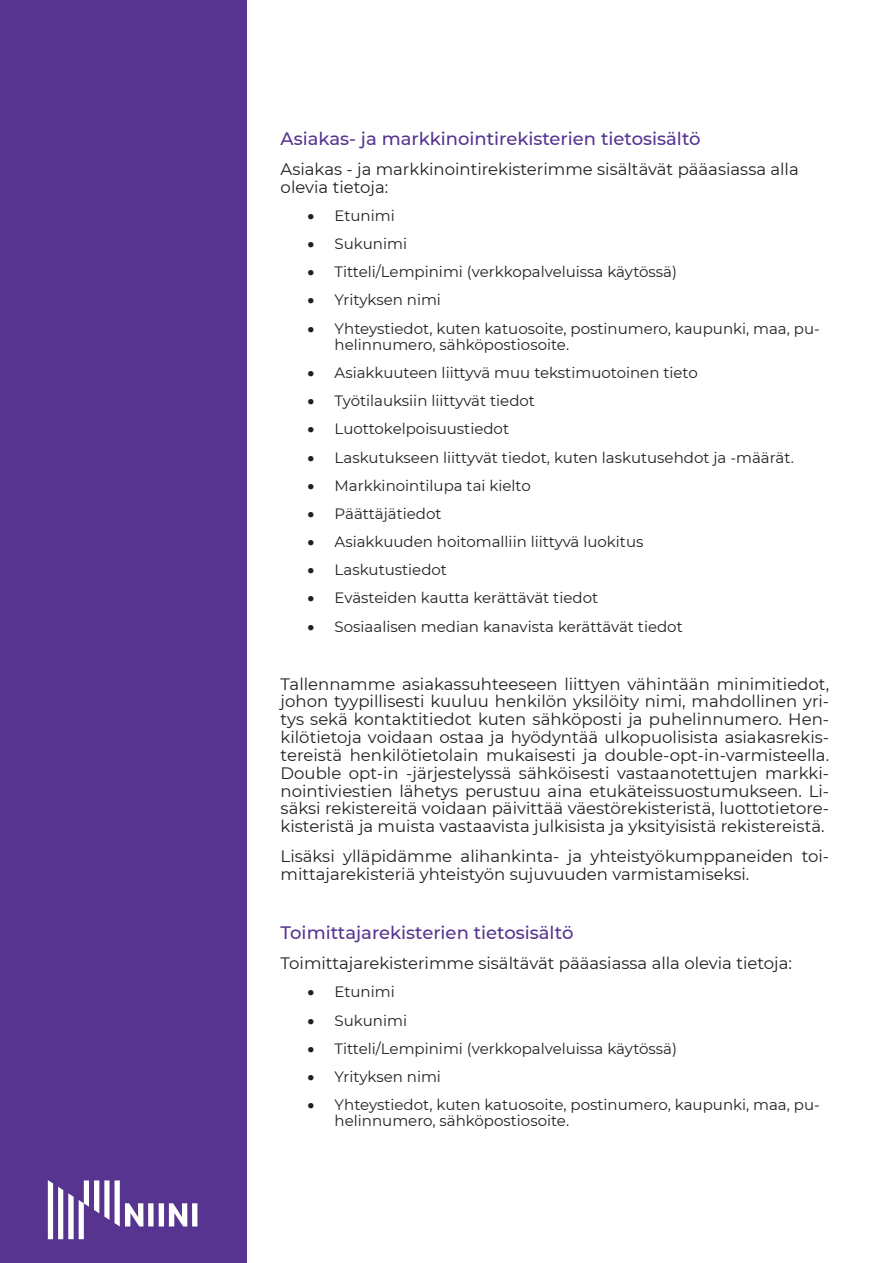
<style>
.page{position:relative;width:893px;height:1263px;background:#fff}
.page>*{position:absolute;margin:0;border:0;box-sizing:border-box;transform-origin:0 0}
.t1{font:500 18px "Montserrat";color:#563490}
.t2{font:16.5px/17.9px "Montserrat";color:#231f20}
.t3{font:15px/16.2px "Montserrat";color:#231f20}
</style>
<div class="page">
<div style="left:0;top:0;width:247px;height:1263px;background:#563490"></div>
<svg style="left:48px;top:1180px;width:149px;height:59px"></svg>
<p class="t1" style="left:281px;top:126px;width:422px">Asiakas- ja markkinointirekisterien tietosisältö</p>
<p class="t2" style="left:281px;top:159px;width:520px">Asiakas - ja markkinointirekisterimme sisältävät pääasiassa alla olevia tietoja:</p>
<p class="t3" style="left:308px;top:207px;width:89px">• Etunimi</p>
<p class="t3" style="left:308px;top:235px;width:101px">• Sukunimi</p>
<p class="t3" style="left:308px;top:263px;width:371px">• Titteli/Lempinimi (verkkopalveluissa käytössä)</p>
<p class="t3" style="left:308px;top:291px;width:135px">• Yrityksen nimi</p>
<p class="t3" style="left:335px;top:320px;width:487px;text-indent:-27px">• Yhteystiedot, kuten katuosoite, postinumero, kaupunki, maa, pu&shy;helinnumero, sähköpostiosoite.</p>
<p class="t3" style="left:308px;top:364px;width:392px">• Asiakkuuteen liittyvä muu tekstimuotoinen tieto</p>
<p class="t3" style="left:308px;top:392px;width:229px">• Työtilauksiin liittyvät tiedot</p>
<p class="t3" style="left:308px;top:420px;width:203px">• Luottokelpoisuustiedot</p>
<p class="t3" style="left:308px;top:448px;width:488px">• Laskutukseen liittyvät tiedot, kuten laskutusehdot ja -määrät.</p>
<p class="t3" style="left:308px;top:477px;width:225px">• Markkinointilupa tai kielto</p>
<p class="t3" style="left:308px;top:505px;width:135px">• Päättäjätiedot</p>
<p class="t3" style="left:308px;top:533px;width:337px">• Asiakkuuden hoitomalliin liittyvä luokitus</p>
<p class="t3" style="left:308px;top:561px;width:141px">• Laskutustiedot</p>
<p class="t3" style="left:308px;top:589px;width:292px">• Evästeiden kautta kerättävät tiedot</p>
<p class="t3" style="left:308px;top:618px;width:377px">• Sosiaalisen median kanavista kerättävät tiedot</p>
<p class="t2" style="left:281px;top:674px;width:550px;text-align:justify">Tallennamme asiakassuhteeseen liittyen vähintään minimitiedot, johon tyypillisesti kuuluu henkilön yksilöity nimi, mahdollinen yri&shy;tys sekä kontaktitiedot kuten sähköposti ja puhelinnumero. Hen&shy;kilötietoja voidaan ostaa ja hyödyntää ulkopuolisista asiakasrekis&shy;tereistä henkilötietolain mukaisesti ja double-opt-in-varmisteella.<br>Double opt-in -järjestelyssä sähköisesti vastaanotettujen markki&shy;nointiviestien lähetys perustuu aina etukäteissuostumukseen. Li&shy;säksi rekistereitä voidaan päivittää väestörekisteristä, luottotietore&shy;kisteristä ja muista vastaavista julkisista ja yksityisistä rekistereistä.</p>
<p class="t2" style="left:281px;top:846px;width:550px">Lisäksi ylläpidämme alihankinta- ja yhteistyökumppaneiden toi&shy;mittajarekisteriä yhteistyön sujuvuuden varmistamiseksi.</p>
<p class="t1" style="left:281px;top:920px;width:294px">Toimittajarekisterien tietosisältö</p>
<p class="t2" style="left:281px;top:954px;width:513px">Toimittajarekisterimme sisältävät pääasiassa alla olevia tietoja:</p>
<p class="t3" style="left:308px;top:983px;width:89px">• Etunimi</p>
<p class="t3" style="left:308px;top:1011px;width:101px">• Sukunimi</p>
<p class="t3" style="left:308px;top:1040px;width:371px">• Titteli/Lempinimi (verkkopalveluissa käytössä)</p>
<p class="t3" style="left:308px;top:1068px;width:135px">• Yrityksen nimi</p>
<p class="t3" style="left:335px;top:1096px;width:487px;text-indent:-27px">• Yhteystiedot, kuten katuosoite, postinumero, kaupunki, maa, pu&shy;helinnumero, sähköpostiosoite.</p>
</div>
